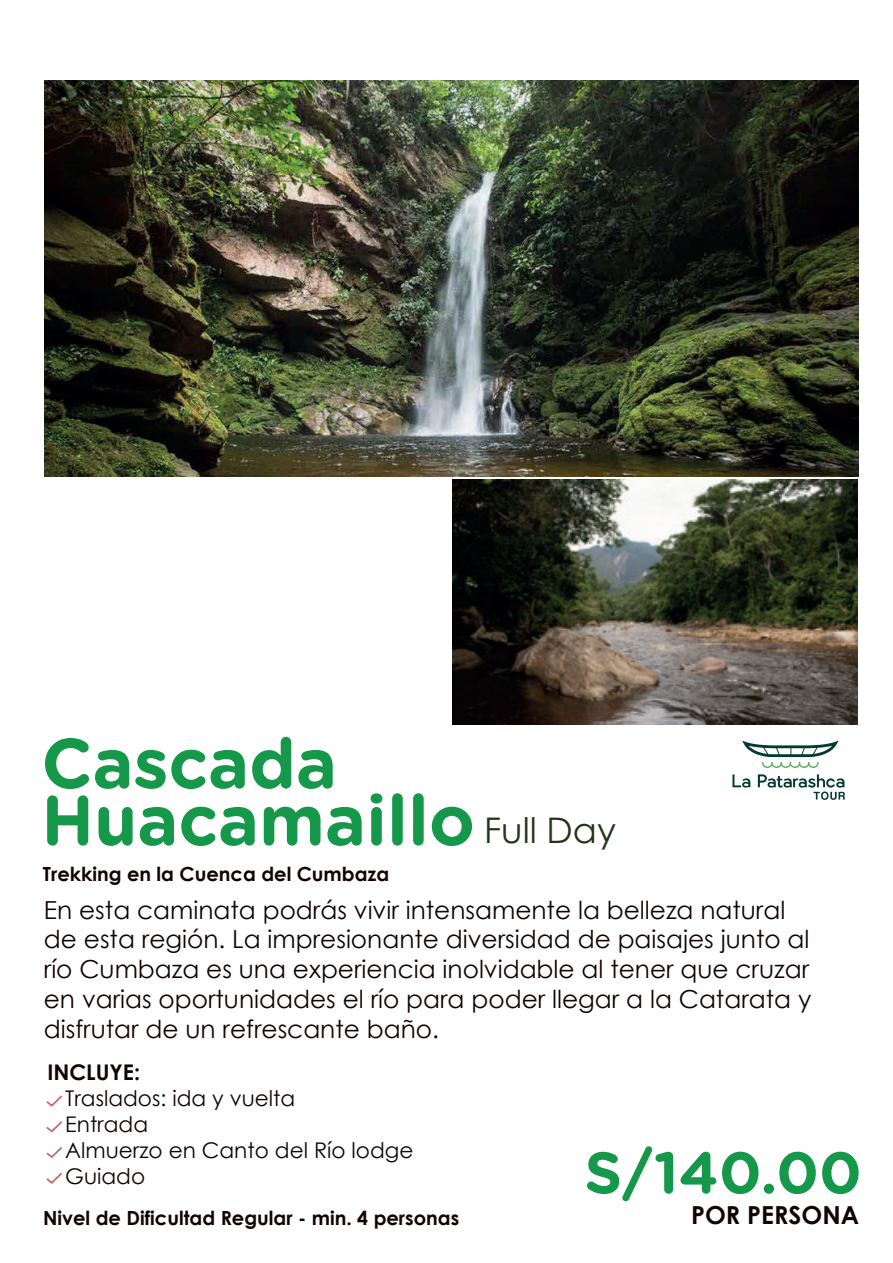
<style>
.page{position:relative;width:893px;height:1263px;background:#fff}
.page>*{position:absolute;margin:0;border:0;box-sizing:border-box;transform-origin:0 0}
.t1{font:700 70.5px/57px "Gotham Rounded";color:#15984a}
.t2{font:700 58.65px "Gotham Rounded";color:#15984a}
.t3{font:35.25px "Century Gothic";color:#243516}
.t4{font:700 24.9px "Century Gothic";color:#120304}
.t5{font:24.75px/29.8px "Century Gothic";color:#120304}
.t6{font:21.6px/26px "Century Gothic";color:#120304}
.t7{font:700 21.6px "Century Gothic";color:#120304}
.t8{font:700 19.5px "Century Gothic";color:#120304}
.s1{font-size:69.75px}
</style>
<div class="page">
<svg style="left:46px;top:1095px;width:17px;height:12px"></svg>
<svg style="left:46px;top:1121px;width:17px;height:12px"></svg>
<svg style="left:46px;top:1147px;width:17px;height:11px"></svg>
<svg style="left:46px;top:1172px;width:17px;height:12px"></svg>
<img style="left:45px;top:81px;width:813px;height:395px">
<img style="left:452px;top:480px;width:406px;height:244px">
<svg style="left:742px;top:741px;width:96px;height:27px"></svg>
<svg style="left:732px;top:774px;width:18px;height:14px"></svg>
<svg style="left:758px;top:774px;width:87px;height:26px"></svg>
<h1 class="t1" style="left:41px;top:732px;width:435px">Casca<span class="s1">d</span>a<br>Huacamaillo</h1>
<p class="t8" style="left:43px;top:859px;width:348px">Trekking en la Cuenca del Cumbaza</p>
<h3 class="t3" style="left:484px;top:805px;width:133px">Full Day</h3>
<p class="t5" style="left:44px;top:894px;width:769px">En esta caminata podrás vivir intensamente la belleza natural de esta región. La impresionante diversidad de paisajes junto al río Cumbaza es una experiencia inolvidable al tener que cruzar en varias oportunidades el río para poder llegar a la Catarata y disfrutar de un refrescante baño.</p>
<p class="t7" style="left:47px;top:1056px;width:94px">INCLUYE:</p>
<p class="t6" style="left:65px;top:1085px;width:350px">Traslados: ida y vuelta<br>Entrada<br>Almuerzo en Canto del Río lodge<br>Guiado</p>
<p class="t8" style="left:43px;top:1203px;width:418px">Nivel de Dificultad Regular - min. 4 personas</p>
<h2 class="t2" style="left:585px;top:1130px;width:279px">S/140.00</h2>
<p class="t4" style="left:691px;top:1196px;width:169px">POR PERSONA</p>
</div>
